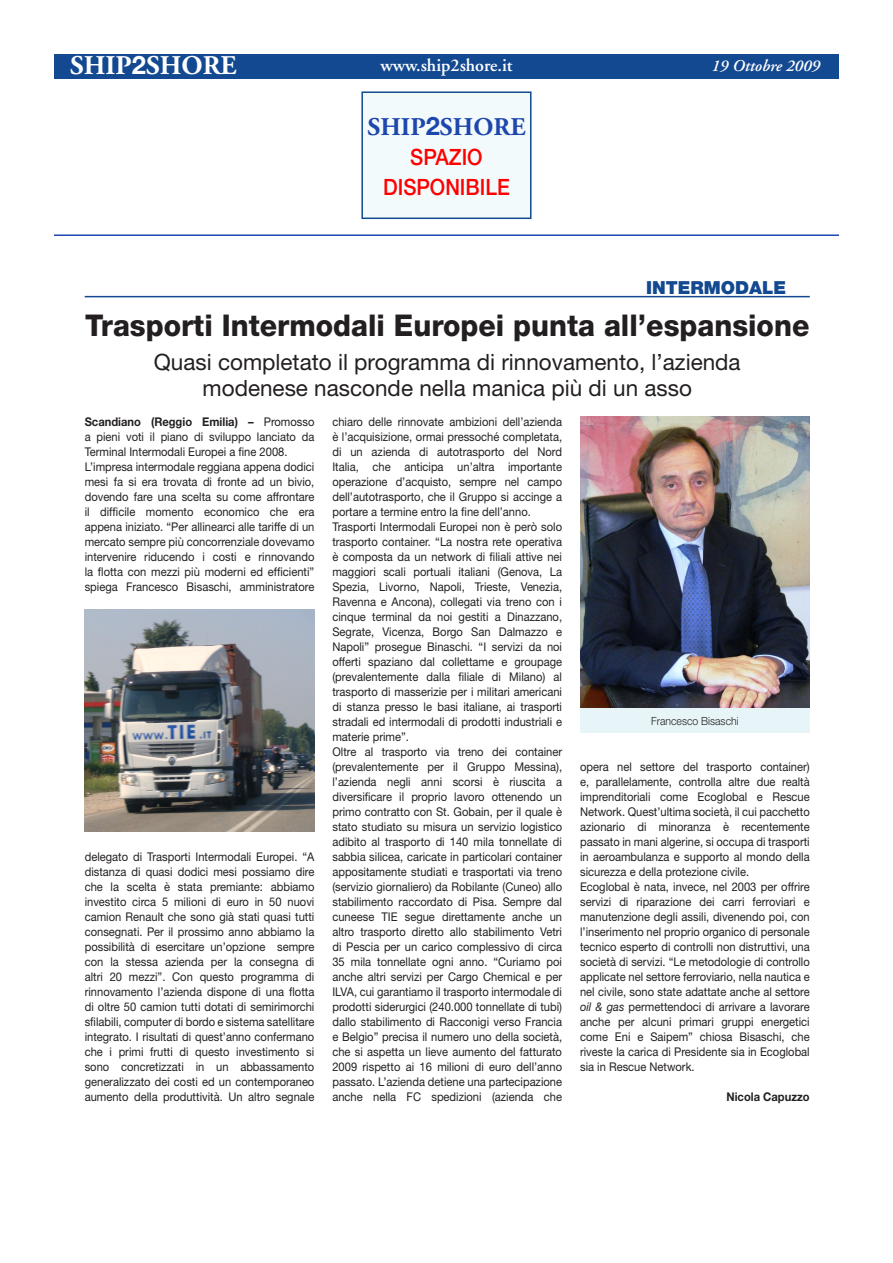
<style>
.page{position:relative;width:893px;height:1263px;background:#fff}
.page>*{position:absolute;margin:0;border:0;box-sizing:border-box;transform-origin:0 0}
.Titolo_2_heavy{font:800 30px "Helvetica Neue";color:#231f20;scale:.95 1}
.t1{font:700 27px "Adobe Garamond Pro";color:#fff}
.t2{font:700 25.5px "Adobe Garamond Pro";color:#1e47ad}
.descriz__band__cent{font:22.5px/25.5px "Helvetica Neue";color:#231f20;text-align:center}
.helve_neue_roman_8_1{font:500 22.5px "Helvetica Neue";color:#f00;scale:.9 1}
.t3{font:600 18px "Adobe Garamond";color:#fff}
.t4{font:900 18px "Helvetica Neue";color:#134991}
.t5{font:italic 600 16.5px "Adobe Garamond";color:#fff}
.helve_neue_roman_8_1-2{font:12px/15px "Helvetica Neue";color:#231f20;text-align:justify;scale:.93 1}
.helve_neue_roman_8_1-3{font:700 12px "Helvetica Neue";color:#231f20;scale:.93 1}
.DIDA{font:300 11.25px "Helvetica Neue";color:#231f20;scale:.93 1}
.s1{font-family:"Helvetica Neue";font-size:25.5px}
.s2{font-family:"Helvetica Neue"}
.s3{font-weight:700}
.s4{font-style:italic}
</style>
<div class="page">
<div style="left:54px;top:54px;width:785px;height:24px;background:#134991"></div>
<div style="left:362px;top:92px;width:169px;height:126px;background:#f3fafc"></div>
<div style="left:361px;top:91px;width:170px;height:128px;border:2px solid #134991"></div>
<hr style="left:54px;top:234px;width:785px;height:2px;background:#1e47ad">
<hr style="left:85px;top:296px;width:725px;height:1px;background:#134991">
<div style="left:580px;top:708px;width:230px;height:25px;background:#e7f5f8"></div>
<img style="left:580px;top:416px;width:230px;height:292px">
<img style="left:85px;top:609px;width:229px;height:222px">
<p class="t1" style="left:70px;top:50px;width:168px">SHIP<span class="s1">2</span>SHORE</p>
<p class="t3" style="left:381px;top:55px;width:134px">www.ship2shore.it</p>
<p class="t5" style="left:711px;top:57px;width:110px">19 Ottobre 2009</p>
<p class="t2" style="left:367px;top:112px;width:160px">SHIP<span class="s2">2</span>SHORE</p>
<p class="helve_neue_roman_8_1" style="left:410px;top:144px;width:82px">SPAZIO</p>
<p class="helve_neue_roman_8_1" style="left:383px;top:174px;width:142px">DISPONIBILE</p>
<p class="t4" style="left:646px;top:277px;width:142px">INTERMODALE</p>
<p class="Titolo_2_heavy" style="left:85px;top:308px;width:764px">Trasporti Intermodali Europei punta all’espansione</p>
<p class="descriz__band__cent" style="left:154px;top:349px;width:588px">Quasi completato il programma di rinnovamento, l’azienda modenese nasconde nella manica più di un asso</p>
<p class="helve_neue_roman_8_1-2" style="left:85px;top:414px;width:248px"><span class="s3">Scandiano (Reggio Emilia) –</span> Promosso a pieni voti il piano di sviluppo lanciato da Terminal Intermodali Europei a fine 2008.</p>
<p class="helve_neue_roman_8_1-2" style="left:85px;top:459px;width:248px">L’impresa intermodale reggiana appena dodici mesi fa si era trovata di fronte ad un bivio, dovendo fare una scelta su come affrontare il difficile momento economico che era appena iniziato. “Per allinearci alle tariffe di un mercato sempre più concorrenziale dovevamo intervenire riducendo i costi e rinnovando la flotta con mezzi più moderni ed efficienti” spiega Francesco Bisaschi, amministratore</p>
<p class="helve_neue_roman_8_1-2" style="left:85px;top:849px;width:248px">delegato di Trasporti Intermodali Europei. “A distanza di quasi dodici mesi possiamo dire che la scelta è stata premiante: abbiamo investito circa 5 milioni di euro in 50 nuovi camion Renault che sono già stati quasi tutti consegnati. Per il prossimo anno abbiamo la possibilità di esercitare un’opzione sempre con la stessa azienda per la consegna di altri 20 mezzi”. Con questo programma di rinnovamento l’azienda dispone di una flotta di oltre 50 camion tutti dotati di semirimorchi sfilabili, computer di bordo e sistema satellitare integrato. I risultati di quest’anno confermano che i primi frutti di questo investimento si sono concretizzati in un abbassamento generalizzato dei costi ed un contemporaneo aumento della produttività. Un altro segnale</p>
<p class="helve_neue_roman_8_1-2" style="left:332px;top:414px;width:248px">chiaro delle rinnovate ambizioni dell’azienda è l’acquisizione, ormai pressoché completata, di un azienda di autotrasporto del Nord Italia, che anticipa un’altra importante operazione d’acquisto, sempre nel campo dell’autotrasporto, che il Gruppo si accinge a portare a termine entro la fine dell’anno.</p>
<p class="helve_neue_roman_8_1-2" style="left:332px;top:519px;width:248px">Trasporti Intermodali Europei non è però solo trasporto container. “La nostra rete operativa è composta da un network di filiali attive nei maggiori scali portuali italiani (Genova, La Spezia, Livorno, Napoli, Trieste, Venezia, Ravenna e Ancona), collegati via treno con i cinque terminal da noi gestiti a Dinazzano, Segrate, Vicenza, Borgo San Dalmazzo e Napoli” prosegue Binaschi. “I servizi da noi offerti spaziano dal collettame e groupage (prevalentemente dalla filiale di Milano) al trasporto di masserizie per i militari americani di stanza presso le basi italiane, ai trasporti stradali ed intermodali di prodotti industriali e materie prime”.</p>
<p class="helve_neue_roman_8_1-2" style="left:332px;top:744px;width:248px">Oltre al trasporto via treno dei container (prevalentemente per il Gruppo Messina), l’azienda negli anni scorsi è riuscita a diversificare il proprio lavoro ottenendo un primo contratto con St. Gobain, per il quale è stato studiato su misura un servizio logistico adibito al trasporto di 140 mila tonnellate di sabbia silicea, caricate in particolari container appositamente studiati e trasportati via treno (servizio giornaliero) da Robilante (Cuneo) allo stabilimento raccordato di Pisa. Sempre dal cuneese TIE segue direttamente anche un altro trasporto diretto allo stabilimento Vetri di Pescia per un carico complessivo di circa 35 mila tonnellate ogni anno. “Curiamo poi anche altri servizi per Cargo Chemical e per ILVA, cui garantiamo il trasporto intermodale di prodotti siderurgici (240.000 tonnellate di tubi) dallo stabilimento di Racconigi verso Francia e Belgio” precisa il numero uno della società, che si aspetta un lieve aumento del fatturato 2009 rispetto ai 16 milioni di euro dell’anno passato. L’azienda detiene una partecipazione anche nella FC spedizioni (azienda che</p>
<p class="DIDA" style="left:651px;top:714px;width:95px">Francesco Bisaschi</p>
<p class="helve_neue_roman_8_1-2" style="left:580px;top:759px;width:248px">opera nel settore del trasporto container) e, parallelamente, controlla altre due realtà imprenditoriali come Ecoglobal e Rescue Network. Quest’ultima società, il cui pacchetto azionario di minoranza è recentemente passato in mani algerine, si occupa di trasporti in aeroambulanza e supporto al mondo della sicurezza e della protezione civile.</p>
<p class="helve_neue_roman_8_1-2" style="left:580px;top:879px;width:248px">Ecoglobal è nata, invece, nel 2003 per offrire servizi di riparazione dei carri ferroviari e manutenzione degli assili, divenendo poi, con l’inserimento nel proprio organico di personale tecnico esperto di controlli non distruttivi, una società di servizi. “Le metodologie di controllo applicate nel settore ferroviario, nella nautica e nel civile, sono state adattate anche al settore <span class="s4">oil &amp; gas</span> permettendoci di arrivare a lavorare anche per alcuni primari gruppi energetici come Eni e Saipem” chiosa Bisaschi, che riveste la carica di Presidente sia in Ecoglobal sia in Rescue Network.</p>
<p class="helve_neue_roman_8_1-3" style="left:726px;top:1089px;width:91px">Nicola Capuzzo</p>
</div>
